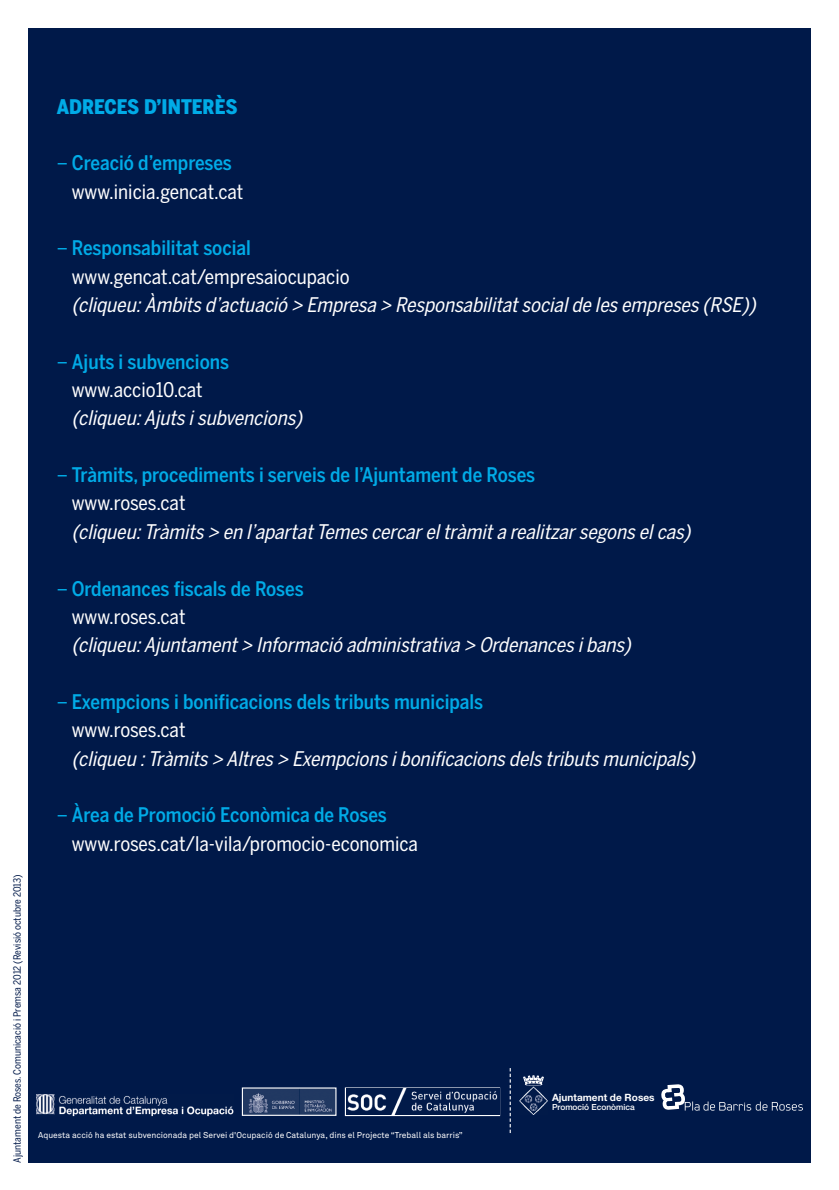
<style>
.page{position:relative;width:839px;height:1190px;background:#fff}
.page>*{position:absolute;margin:0;border:0;box-sizing:border-box;transform-origin:0 0}
.t1{font:italic 20px "Benton Sans Cond";color:#fff}
.t2{font:500 20px/28.4px "Benton Sans Cond";color:#00abe7}
.t3{font:20px/28.4px "Benton Sans Cond";color:#fff}
.t4{font:900 20px "Benton Sans Cond";color:#00abe7}
.t5{font:10px "Benton Sans Cond";color:#001949}
.t6{font:700 10px "Helvetica Neue";color:#fff}
.t7{font:8.4px "Akkurat";color:#fff}
.t8{font:500 8.4px "Helvetica Neue";color:#fff}
.s1{color:#00abe7}
.s2{font-weight:500;color:#00abe7}
.s3{font-weight:400}
.s4{font-weight:400;color:#fff}
</style>
<div class="page">
<div style="left:28px;top:28px;width:783px;height:1134px;background:#001949"></div>
<svg style="left:509px;top:1068px;width:2px;height:65px"></svg>
<img style="left:244px;top:1089px;width:90px;height:25px">
<div style="left:242px;top:1087px;width:94px;height:29px;border:1px solid #fff"></div>
<img style="left:37px;top:1094px;width:197px;height:22px">
<svg style="left:56px;top:1094px;width:1px;height:22px"></svg>
<div style="left:345px;top:1087px;width:155px;height:29px;border:1px solid #fff"></div>
<img style="left:346px;top:1088px;width:153px;height:27px">
<img style="left:519px;top:1076px;width:28px;height:38px">
<svg style="left:661px;top:1084px;width:141px;height:26px"></svg>
<p class="t4" style="left:57px;top:95px;width:182px">ADRECES D’INTERÈS</p>
<p class="t5" style="left:12px;top:1162px;width:290px;rotate:-90deg">Ajuntament de Roses. Comunicació i Premsa 2012 (Revisió octubre 2013)</p>
<p class="t3" style="left:72px;top:149px;width:173px;text-indent:-15px"><span class="s1">–</span> <span class="s2">Creació d’empreses </span>www.inicia.gencat.cat</p>
<p class="t3" style="left:72px;top:234px;width:279px;text-indent:-15px"><span class="s1">–</span> <span class="s2">Responsabilitat social </span>www.gencat.cat/empresaiocupacio</p>
<p class="t1" style="left:72px;top:293px;width:685px">(cliq ueu: Àmbits d’actuació &gt; Empresa &gt; Responsabilitat social de les empreses (RSE))</p>
<p class="t2" style="left:57px;top:347px;width:174px;text-align:center"><span class="s3">–</span> Ajuts i subvencions <span class="s4">www.accio10.cat</span></p>
<p class="t1" style="left:72px;top:407px;width:232px">(cliqueu: Ajuts i subvencions)</p>
<p class="t2" style="left:72px;top:461px;width:465px;text-indent:-15px"><span class="s3">–</span> Tràmits, procediments i serveis de l’Ajuntament de Roses <span class="s4">www.roses.cat</span></p>
<p class="t1" style="left:72px;top:520px;width:620px">(cliq ueu: Tràmits &gt; en l’apartat Temes cercar el tràmit a realitzar segons el cas)</p>
<p class="t2" style="left:72px;top:574px;width:233px;text-indent:-15px"><span class="s3">–</span> Ordenances fiscals de Roses <span class="s4">www.roses.cat</span></p>
<p class="t1" style="left:72px;top:633px;width:560px">(cliqueu: Ajuntament &gt; Informació administrativa &gt; Ordenances i bans)</p>
<p class="t2" style="left:72px;top:688px;width:413px;text-indent:-15px"><span class="s3">–</span> Exempcions i bonificacions dels tributs municipals <span class="s4">www.roses.cat</span></p>
<p class="t1" style="left:72px;top:747px;width:624px">(cliq ueu : Tràmits &gt; Altres &gt; Exempcions i bonificacions dels tributs municipals)</p>
<p class="t3" style="left:72px;top:801px;width:347px;text-indent:-15px"><span class="s1">–</span> <span class="s2">Àrea de Promoció Econòmica de Roses </span>www.roses.cat/la-vila/promocio-economica</p>
<p class="t7" style="left:38px;top:1132px;width:426px">Aquesta acció ha estat subvencionada pel Servei d'Ocupació de Catalunya, dins el Projecte “Treball als barris”</p>
<p class="t6" style="left:552px;top:1093px;width:104px">Ajuntament de Roses</p>
<p class="t8" style="left:552px;top:1104px;width:84px">Promoció Econòmica</p>
</div>
